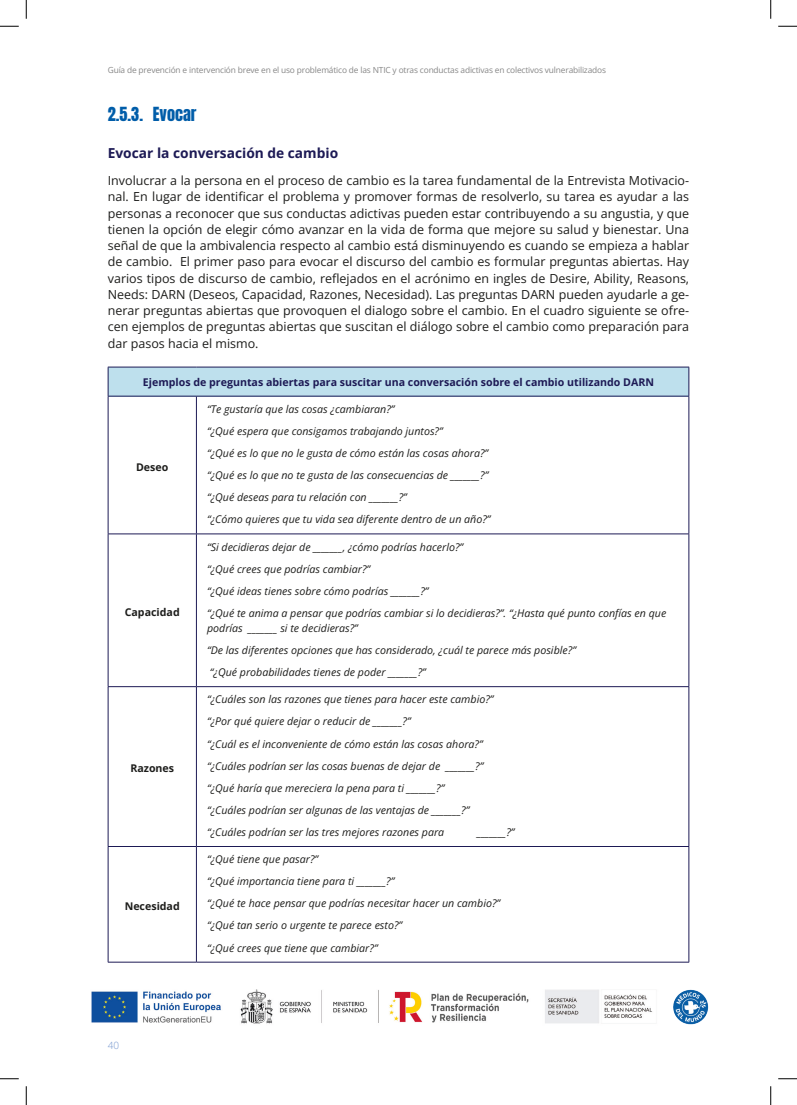
<style>
.page{position:relative;width:797px;height:1105px;background:#fff}
.page>*{position:absolute;margin:0;border:0;box-sizing:border-box;transform-origin:0 0}
.t1{font:16.25px "Anton";color:#005da9}
.Estilo_de_párrafo_1{font:700 13.75px "Open Sans";color:#1d1a55}
.texto{font:12.5px/16.2px "Open Sans";color:#1d1d1b;text-align:justify}
.texto-2{font:italic 10.62px/15px "Open Sans";color:#1d1d1b}
.texto-3{font:700 10.62px "Open Sans";color:#1d1a55}
.texto-4{font:700 10.62px "Open Sans";color:#1d1d1b}
.t2{font:300 10px "Open Sans";color:#7295ce}
.t3{font:8.38px "Open Sans";letter-spacing:-.02em;color:#878787}
</style>
<div class="page">
<img style="left:91px;top:989px;width:561px;height:35px">
<img style="left:673px;top:989px;width:35px;height:36px">
<div style="left:108px;top:367px;width:581px;height:29px;background:#bee0ed"></div>
<svg style="left:108px;top:368px;width:1px;height:28px"></svg>
<hr style="left:108px;top:367px;width:88px;height:1px;background:#1d1a55">
<hr style="left:196px;top:367px;width:493px;height:1px;background:#1d1a55">
<svg style="left:688px;top:367px;width:1px;height:29px"></svg>
<hr style="left:108px;top:396px;width:88px;height:1px;background:#1d1a55">
<hr style="left:196px;top:396px;width:493px;height:1px;background:#1d1a55">
<hr style="left:108px;top:396px;width:1px;height:138px;background:#1d1a55">
<hr style="left:196px;top:396px;width:1px;height:138px;background:#1d1a55">
<hr style="left:688px;top:396px;width:1px;height:138px;background:#1d1a55">
<hr style="left:108px;top:534px;width:1px;height:152px;background:#1d1a55">
<hr style="left:108px;top:534px;width:88px;height:1px;background:#1d1a55">
<hr style="left:196px;top:534px;width:1px;height:152px;background:#1d1a55">
<hr style="left:196px;top:534px;width:493px;height:1px;background:#1d1a55">
<hr style="left:688px;top:534px;width:1px;height:152px;background:#1d1a55">
<hr style="left:108px;top:687px;width:1px;height:159px;background:#1d1a55">
<hr style="left:108px;top:847px;width:1px;height:115px;background:#1d1a55">
<hr style="left:108px;top:686px;width:88px;height:1px;background:#1d1a55">
<hr style="left:108px;top:846px;width:88px;height:1px;background:#1d1a55">
<hr style="left:108px;top:962px;width:88px;height:1px;background:#1d1a55">
<hr style="left:196px;top:687px;width:1px;height:159px;background:#1d1a55">
<hr style="left:196px;top:847px;width:1px;height:115px;background:#1d1a55">
<hr style="left:196px;top:686px;width:493px;height:1px;background:#1d1a55">
<hr style="left:688px;top:687px;width:1px;height:159px;background:#1d1a55">
<hr style="left:688px;top:847px;width:1px;height:115px;background:#1d1a55">
<hr style="left:196px;top:846px;width:493px;height:1px;background:#1d1a55">
<hr style="left:196px;top:962px;width:493px;height:1px;background:#1d1a55">
<svg style="left:0;top:25px;width:19px;height:2px"></svg>
<svg style="left:778px;top:25px;width:19px;height:2px"></svg>
<svg style="left:0;top:1078px;width:19px;height:1px"></svg>
<svg style="left:778px;top:1078px;width:19px;height:1px"></svg>
<svg style="left:25px;top:0;width:2px;height:19px"></svg>
<svg style="left:25px;top:1086px;width:2px;height:19px"></svg>
<svg style="left:770px;top:0;width:1px;height:19px"></svg>
<svg style="left:770px;top:1086px;width:1px;height:19px"></svg>
<p class="t3" style="left:108px;top:64px;width:499px">Guía de prevención e intervención breve en el uso problemático de las NTIC y otras conductas adictivas en colectivos vulnerabilizados</p>
<p class="t1" style="left:108px;top:106px;width:90px">2.5.3. Evocar</p>
<p class="Estilo_de_párrafo_1" style="left:108px;top:143px;width:232px">Evocar la conversación de cambio</p>
<p class="texto" style="left:108px;top:172px;width:583px">Involucrar a la persona en el proceso de cambio es la tarea fundamental de la Entrevista Motivacio&shy;nal. En lugar de identificar el problema y promover formas de resolverlo, su tarea es ayudar a las personas a reconocer que sus conductas adictivas pueden estar contribuyendo a su angustia, y que tienen la opción de elegir cómo avanzar en la vida de forma que mejore su salud y bienestar. Una señal de que la ambivalencia respecto al cambio está disminuyendo es cuando se empieza a hablar de cambio. El primer paso para evocar el discurso del cambio es formular preguntas abiertas. Hay varios tipos de discurso de cambio, reflejados en el acrónimo en ingles de Desire, Ability, Reasons, Needs: DARN (Deseos, Capacidad, Razones, Necesidad). Las preguntas DARN pueden ayudarle a ge&shy;nerar preguntas abiertas que provoquen el dialogo sobre el cambio. En el cuadro siguiente se ofre&shy;cen ejemplos de preguntas abiertas que suscitan el diálogo sobre el cambio como preparación para dar pasos hacia el mismo.</p>
<p class="texto-3" style="left:143px;top:374px;width:512px">Ejemplos de preguntas abiertas para suscitar una conversación sobre el cambio utilizando DARN</p>
<p class="texto-4" style="left:136px;top:459px;width:34px">Deseo</p>
<p class="texto-4" style="left:125px;top:605px;width:56px">Capacidad</p>
<p class="texto-4" style="left:130px;top:761px;width:45px">Razones</p>
<p class="texto-4" style="left:125px;top:899px;width:57px">Necesidad</p>
<p class="texto-2" style="left:207px;top:401px;width:189px">“Te gustaría que las cosas ¿cambiaran?”</p>
<p class="texto-2" style="left:207px;top:423px;width:237px">“¿Qué espera que consigamos trabajando juntos?”</p>
<p class="texto-2" style="left:207px;top:445px;width:283px">“¿Qué es lo que no le gusta de cómo están las cosas ahora?”</p>
<p class="texto-2" style="left:207px;top:467px;width:283px">“¿Qué es lo que no te gusta de las consecuencias de _______?”</p>
<p class="texto-2" style="left:207px;top:489px;width:201px">“¿Qué deseas para tu relación con _______?”</p>
<p class="texto-2" style="left:207px;top:511px;width:285px">“¿Cómo quieres que tu vida sea diferente dentro de un año?”</p>
<p class="texto-2" style="left:207px;top:539px;width:258px">“Si decidieras dejar de _______, ¿cómo podrías hacerlo?”</p>
<p class="texto-2" style="left:207px;top:561px;width:165px">“¿Qué crees que podrías cambiar?”</p>
<p class="texto-2" style="left:207px;top:583px;width:223px">“¿Qué ideas tienes sobre cómo podrías _______?”</p>
<p class="texto-2" style="left:207px;top:605px;width:461px">“¿Qué te anima a pensar que podrías cambiar si lo decidieras?”. “¿Hasta qué punto confías en que podrías _______ si te decidieras?”</p>
<p class="texto-2" style="left:207px;top:642px;width:370px">“De las diferentes opciones que has considerado, ¿cuál te parece más posible?”</p>
<p class="texto-2" style="left:210px;top:664px;width:217px">“¿Qué probabilidades tienes de poder _______?”</p>
<p class="texto-2" style="left:207px;top:692px;width:288px">“¿Cuáles son las razones que tienes para hacer este cambio?”</p>
<p class="texto-2" style="left:207px;top:714px;width:205px">“¿Por qué quiere dejar o reducir de _______?”</p>
<p class="texto-2" style="left:207px;top:736px;width:277px">“¿Cuál es el inconveniente de cómo están las cosas ahora?”</p>
<p class="texto-2" style="left:207px;top:758px;width:278px">“¿Cuáles podrían ser las cosas buenas de dejar de _______?”</p>
<p class="texto-2" style="left:207px;top:780px;width:239px">“¿Qué haría que mereciera la pena para ti _______?”</p>
<p class="texto-2" style="left:207px;top:802px;width:264px">“¿Cuáles podrían ser algunas de las ventajas de _______?”</p>
<p class="texto-2" style="left:207px;top:824px;width:239px">“¿Cuáles podrían ser las tres mejores razones para</p>
<p class="texto-2" style="left:477px;top:824px;width:39px">_______?”</p>
<p class="texto-2" style="left:207px;top:851px;width:113px">“¿Qué tiene que pasar?”</p>
<p class="texto-2" style="left:207px;top:873px;width:189px">“¿Qué importancia tiene para ti _______?”</p>
<p class="texto-2" style="left:207px;top:896px;width:295px">“¿Qué te hace pensar que podrías necesitar hacer un cambio?”</p>
<p class="texto-2" style="left:207px;top:918px;width:197px">“¿Qué tan serio o urgente te parece esto?”</p>
<p class="texto-2" style="left:207px;top:940px;width:172px">“¿Qué crees que tiene que cambiar?”</p>
<p class="t2" style="left:108px;top:1039px;width:13px">40</p>
</div>
